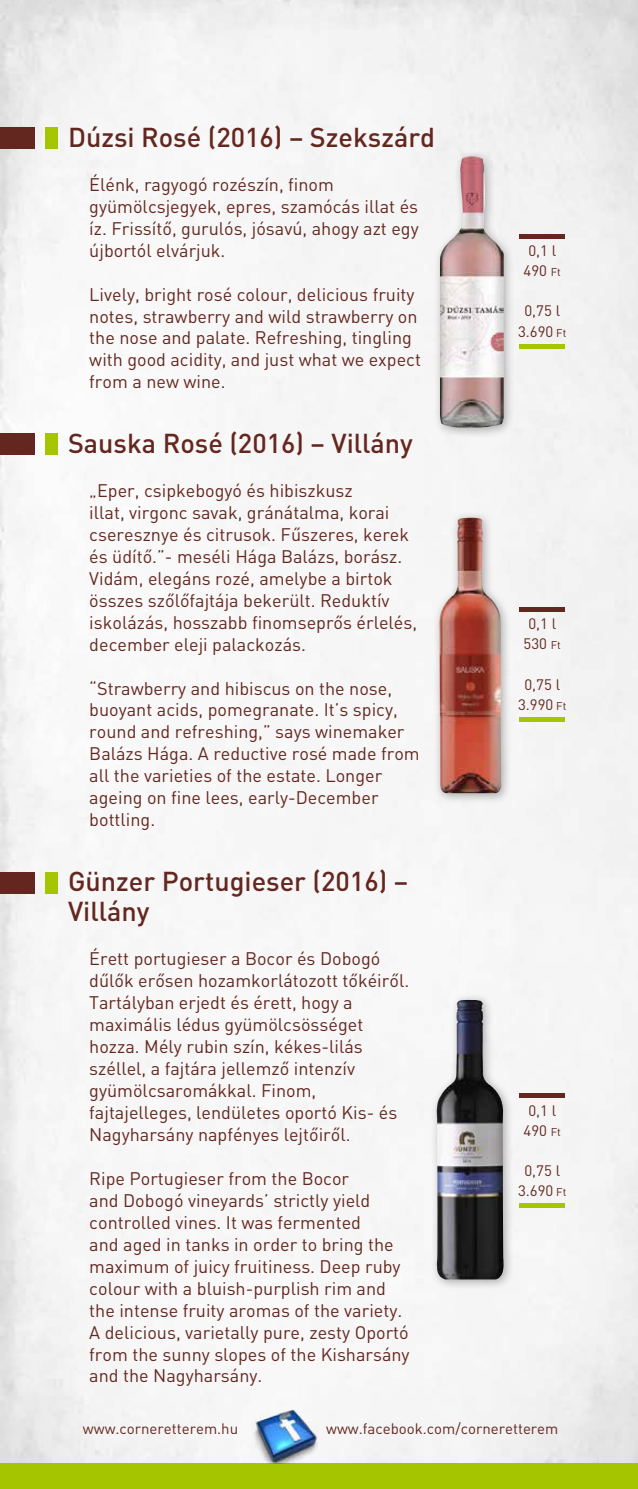
<style>
.page{position:relative;width:638px;height:1489px;background:#fff}
.page>*{position:absolute;margin:0;border:0;box-sizing:border-box;transform-origin:0 0}
.t1{font:500 27px/30.5px "DIN";color:#64271f}
.t2{font:18px/21.9px "DIN";color:#64271f}
.t3{font:15px/20.2px "DIN";color:#64271f;text-align:center}
.s1{font-size:11.25px}
</style>
<div class="page">
<img style="left:0;top:0;width:638px;height:1463px">
<div style="left:0;top:1463px;width:638px;height:25px;background:#a4c500"></div>
<img style="left:250px;top:1408px;width:72px;height:54px">
<hr style="left:520px;top:607px;width:45px;height:4px;background:#64271f">
<div style="left:520px;top:717px;width:45px;height:5px;background:#a4c500"></div>
<hr style="left:520px;top:1093px;width:45px;height:4px;background:#64271f">
<div style="left:520px;top:1203px;width:45px;height:5px;background:#a4c500"></div>
<div style="left:0;top:126px;width:34px;height:22px;background:#64271f"></div>
<div style="left:45px;top:126px;width:12px;height:22px;background:#a4c500"></div>
<div style="left:0;top:433px;width:34px;height:22px;background:#64271f"></div>
<div style="left:45px;top:433px;width:12px;height:22px;background:#a4c500"></div>
<div style="left:0;top:872px;width:34px;height:22px;background:#64271f"></div>
<div style="left:45px;top:872px;width:12px;height:22px;background:#a4c500"></div>
<div style="left:432px;top:511px;width:81px;height:293px;background:#000;opacity:.3"></div>
<img style="left:439px;top:517px;width:62px;height:276px">
<div style="left:433px;top:149px;width:82px;height:290px;background:#000;opacity:.3"></div>
<img style="left:440px;top:156px;width:64px;height:271px">
<div style="left:430px;top:993px;width:85px;height:297px;background:#000;opacity:.3"></div>
<img style="left:436px;top:999px;width:68px;height:280px">
<hr style="left:520px;top:234px;width:45px;height:4px;background:#64271f">
<hr style="left:520px;top:344px;width:45px;height:4px;background:#a4c500">
<h1 class="t1" style="left:68px;top:120px;width:368px">Dúzsi Rosé (2016) – Szekszárd</h1>
<p class="t2" style="left:89px;top:173px;width:331px">Élénk, ragyogó rozészín, finom gyümölcsjegyek, epres, szamócás illat és íz. Frissítő, gurulós, jósavú, ahogy azt egy újbortól elvárjuk.</p>
<p class="t2" style="left:89px;top:282px;width:333px">Lively, bright rosé colour, delicious fruity notes, strawberry and wild strawberry on the nose and palate. Refreshing, tingling with good acidity, and just what we expect from a new wine.</p>
<h1 class="t1" style="left:68px;top:426px;width:346px">Sauska Rosé (2016) – Villány</h1>
<p class="t2" style="left:89px;top:479px;width:329px">„Eper, csipkebogyó és hibiszkusz<br>illat, virgonc savak, gránátalma, korai cseresznye és citrusok. Fűszeres, kerek és üdítő.”- meséli Hága Balázs, borász.<br>Vidám, elegáns rozé, amelybe a birtok összes szőlőfajtája bekerült. Reduktív iskolázás, hosszabb finomseprős érlelés, december eleji palackozás.</p>
<p class="t2" style="left:89px;top:676px;width:332px">“Strawberry and hibiscus on the nose, buoyant acids, pomegranate. It’s spicy, round and refreshing,” says winemaker Balázs Hága. A reductive rosé made from all the varieties of the estate. Longer ageing on fine lees, early-December bottling.</p>
<h1 class="t1" style="left:68px;top:864px;width:342px">Günzer Portugieser (2016) –<br>Villány</h1>
<p class="t2" style="left:89px;top:947px;width:321px">Érett portugieser a Bocor és Dobogó dűlők erősen hozamkorlátozott tőkéiről.<br>Tartályban erjedt és érett, hogy a maximális lédus gyümölcsösséget hozza. Mély rubin szín, kékes-lilás széllel, a fajtára jellemző intenzív gyümölcsaromákkal. Finom, fajtajelleges, lendületes oportó Kis- és Nagyharsány napfényes lejtőiről.</p>
<p class="t2" style="left:89px;top:1166px;width:322px">Ripe Portugieser from the Bocor<br>and Dobogó vineyards’ strictly yield controlled vines. It was fermented<br>and aged in tanks in order to bring the maximum of juicy fruitiness. Deep ruby colour with a bluish-purplish rim and the intense fruity aromas of the variety.<br>A delicious, varietally pure, zesty Oportó from the sunny slopes of the Kisharsány and the Nagyharsány.</p>
<p class="t3" style="left:523px;top:240px;width:39px">0,1 l<br>490 <span class="s1">Ft</span></p>
<p class="t3" style="left:518px;top:300px;width:50px">0,75 l<br>3.690 <span class="s1">Ft</span></p>
<p class="t3" style="left:523px;top:613px;width:39px">0,1 l<br>530 <span class="s1">Ft</span></p>
<p class="t3" style="left:518px;top:673px;width:50px">0,75 l<br>3.990 <span class="s1">Ft</span></p>
<p class="t3" style="left:523px;top:1099px;width:39px">0,1 l<br>490 <span class="s1">Ft</span></p>
<p class="t3" style="left:518px;top:1159px;width:50px">0,75 l<br>3.690 <span class="s1">Ft</span></p>
<p class="t3" style="left:83px;top:1417px;width:157px">www.corneretterem.hu</p>
<p class="t3" style="left:326px;top:1417px;width:234px">www.facebook.com/corneretterem</p>
</div>
